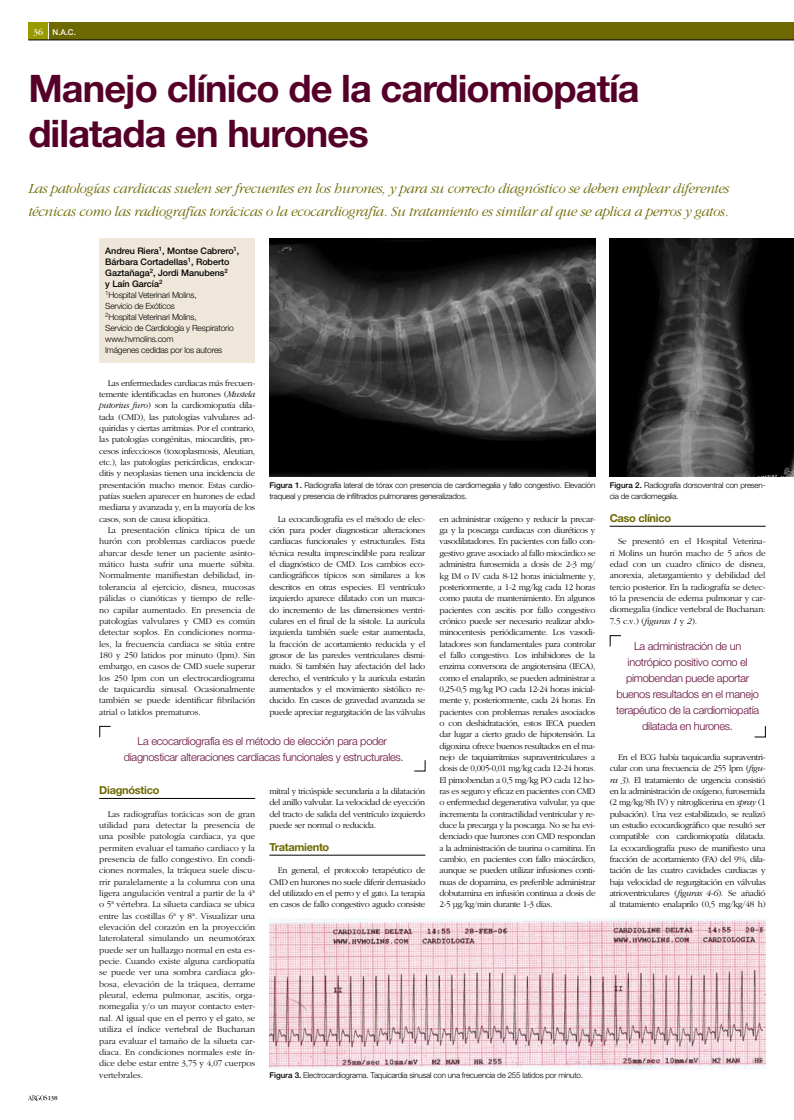
<style>
.page{position:relative;width:794px;height:1120px;background:#fff}
.page>*{position:absolute;margin:0;border:0;box-sizing:border-box;transform-origin:0 0}
.t1{font:700 38px/45.4px "Helvetica Neue LT Std";letter-spacing:-.025em;color:#550029}
.t2{font:italic 300 14.4px/22.7px "Garamond";letter-spacing:-.025em;color:#6d6800}
.t3{font:300 11px/16px "Helvetica Neue LT Std";letter-spacing:-.025em;color:#650b39;text-align:center}
.t4{font:700 11px "Helvetica Neue LT Std";letter-spacing:-.025em;color:#6d6800}
.t5{font:300 9px/11.3px "Garamond";letter-spacing:-.035em;color:#000;text-align:justify}
.t6{font:500 9px/11px "Helvetica Neue LT Std";letter-spacing:-.005em;color:#000}
.t7{font:300 8.5px/11px "Helvetica Neue LT Std";letter-spacing:-.025em;color:#000}
.t8{font:300 8px/11.3px "Helvetica Neue LT Std";letter-spacing:-.025em;color:#000}
.t9{font:500 8px "Helvetica Neue LT Std";color:#fff}
.t10{font:6.4px "Garamond";color:#000}
.s1{font-family:"Garamond";font-weight:400;font-size:9.5px}
.s2{font-style:italic}
.s3{font-weight:500}
</style>
<div class="page">
<img style="left:28px;top:1095px;width:20px;height:7px">
<div style="left:28px;top:23px;width:766px;height:17px;background:#6d6800"></div>
<div style="left:28px;top:23px;width:20px;height:17px;background:#990"></div>
<svg style="left:48px;top:23px;width:1px;height:17px"></svg>
<hr style="left:28px;top:40px;width:766px;height:1px;background:#000">
<div style="left:99px;top:238px;width:156px;height:125px;background:#efe8da"></div>
<hr style="left:609px;top:526px;width:156px;height:1px;background:#000">
<svg style="left:99px;top:726px;width:12px;height:12px"></svg>
<svg style="left:414px;top:760px;width:11px;height:11px"></svg>
<img style="left:269px;top:238px;width:326px;height:238px">
<img style="left:609px;top:238px;width:185px;height:238px">
<img style="left:269px;top:918px;width:496px;height:151px">
<hr style="left:269px;top:855px;width:156px;height:1px;background:#000">
<hr style="left:99px;top:798px;width:156px;height:1px;background:#000">
<svg style="left:609px;top:635px;width:12px;height:12px"></svg>
<svg style="left:754px;top:726px;width:12px;height:11px"></svg>
<p class="t9" style="left:33px;top:27px;width:44px"><span class="s1">36</span> N.A.C.</p>
<h1 class="t1" style="left:28px;top:65px;width:613px">Manejo clínico de la cardiomiopatía dilatada en hurones</h1>
<p class="t2" style="left:28px;top:177px;width:702px">Las patologías cardiacas suelen ser frecuentes en los hurones, y para su correcto diagnóstico se deben emplear diferentes técnicas como las radiografías torácicas o la ecocardiografía. Su tratamiento es similar al que se aplica a perros y gatos.</p>
<p class="t6" style="left:105px;top:245px;width:136px">Andreu Riera<sup>1</sup>, Montse Cabrero<sup>1</sup>,<br>Bárbara Cortadellas<sup>1</sup>, Roberto<br>Gaztañaga<sup>2</sup>, Jordi Manubens<sup>2<br></sup>y Laín García<sup>2</sup></p>
<p class="t7" style="left:105px;top:290px;width:130px"><sup>1</sup>Hospital Veterinari Molins,<br>Servicio de Exóticos<br><sup>2</sup>Hospital Veterinari Molins,<br>Servicio de Cardiología y Respiratorio www.hvmolins.com<br>Imágenes cedidas por los autores</p>
<p class="t5" style="left:99px;top:377px;width:157px;text-indent:9px">Las enfermedades cardiacas más frecuen&shy;temente identificadas en hurones (<span class="s2">Mustela putorius furo</span>) son la cardiomiopatía dila&shy;tada (CMD), las patologías valvulares ad&shy;quiridas y ciertas arritmias. Por el contrario, las patologías congénitas, miocarditis, pro&shy;cesos infecciosos (toxoplasmosis, Aleutian, etc.), las patologías pericárdicas, endocar&shy;ditis y neoplasias tienen una incidencia de presentación mucho menor. Estas cardio&shy;patías suelen aparecer en hurones de edad mediana y avanzada y, en la mayoría de los casos, son de causa idiopática.</p>
<p class="t5" style="left:99px;top:525px;width:157px;text-indent:9px">La presentación clínica típica de un hurón con problemas cardiacos puede abarcar desde tener un paciente asinto&shy;mático hasta sufrir una muerte súbita.<br>Normalmente manifiestan debilidad, in&shy;tolerancia al ejercicio, disnea, mucosas pálidas o cianóticas y tiempo de relle&shy;no capilar aumentado. En presencia de patologías valvulares y CMD es común detectar soplos. En condiciones norma&shy;les, la frecuencia cardiaca se sitúa entre 180 y 250 latidos por minuto (lpm). Sin embargo, en casos de CMD suele superar los 250 lpm con un electrocardiograma de taquicardia sinusal. Ocasionalmente también se puede identificar fibrilación atrial o latidos prematuros.</p>
<p class="t5" style="left:269px;top:513px;width:157px;text-indent:9px">La ecocardiografía es el método de elec&shy;ción para poder diagnosticar alteraciones cardiacas funcionales y estructurales. Esta técnica resulta imprescindible para realizar el diagnóstico de CMD. Los cambios eco&shy;cardiográficos típicos son similares a los descritos en otras especies. El ventrículo izquierdo aparece dilatado con un marca&shy;do incremento de las dimensiones ventri&shy;culares en el final de la sístole. La aurícula izquierda también suele estar aumentada, la fracción de acortamiento reducida y el grosor de las paredes ventriculares dismi&shy;nuido. Si también hay afectación del lado derecho, el ventrículo y la aurícula estarán aumentados y el movimiento sistólico re&shy;ducido. En casos de gravedad avanzada se puede apreciar regurgitación de las válvulas</p>
<p class="t5" style="left:439px;top:513px;width:157px">en administrar oxígeno y reducir la precar&shy;ga y la poscarga cardiacas con diuréticos y vasodilatadores. En pacientes con fallo con&shy;gestivo grave asociado al fallo miocárdico se administra furosemida a dosis de 2-3 mg/ kg IM o IV cada 8-12 horas inicialmente y, posteriormente, a 1-2 mg/kg cada 12 horas como pauta de mantenimiento. En algunos pacientes con ascitis por fallo congestivo crónico puede ser necesario realizar abdo&shy;minocentesis periódicamente. Los vasodi&shy;latadores son fundamentales para controlar el fallo congestivo. Los inhibidores de la enzima conversora de angiotensina (IECA), como el enalaprilo, se pueden administrar a 0,25-0,5 mg/kg PO cada 12-24 horas inicial&shy;mente y, posteriormente, cada 24 horas. En pacientes con problemas renales asociados o con deshidratación, estos IECA pueden dar lugar a cierto grado de hipotensión. La digoxina ofrece buenos resultados en el ma&shy;nejo de taquiarritmias supraventriculares a dosis de 0,005-0,01 mg/kg cada 12-24 horas.<br>El pimobendan a 0,5 mg/kg PO cada 12 ho&shy;ras es seguro y eficaz en pacientes con CMD o enfermedad degenerativa valvular, ya que incrementa la contractilidad ventricular y re&shy;duce la precarga y la poscarga. No se ha evi&shy;denciado que hurones con CMD respondan a la administración de taurina o carnitina. En cambio, en pacientes con fallo miocárdico, aunque se pueden utilizar infusiones conti&shy;nuas de dopamina, es preferible administrar dobutamina en infusión continua a dosis de 2-5 µg/kg/min durante 1-3 días.</p>
<p class="t4" style="left:609px;top:511px;width:63px">Caso clínico</p>
<p class="t8" style="left:269px;top:479px;width:327px"><span class="s3">Figura 1.</span> Radiografía lateral de tórax con presencia de cardiomegalia y fallo congestivo. Elevación traqueal y presencia de infiltrados pulmonares generalizados.</p>
<p class="t8" style="left:609px;top:479px;width:157px"><span class="s3">Figura 2.</span> Radiografía dorsoventral con presen&shy;cia de cardiomegalia.</p>
<p class="t5" style="left:609px;top:536px;width:157px;text-indent:9px">Se presentó en el Hospital Veterina&shy;ri Molins un hurón macho de 5 años de edad con un cuadro clínico de disnea, anorexia, aletargamiento y debilidad del tercio posterior. En la radiografía se detec&shy;tó la presencia de edema pulmonar y car&shy;diomegalia (índice vertebral de Buchanan:<br>7.5 c.v.) (<span class="s2">figuras 1</span> y <span class="s2">2</span>).</p>
<p class="t3" style="left:616px;top:638px;width:145px">La administración de un inotrópico positivo como el pimobendan puede aportar buenos resultados en el manejo terapéutico de la cardiomiopatía dilatada en hurones.</p>
<p class="t5" style="left:609px;top:751px;width:157px;text-indent:9px">En el ECG había taquicardia supraventri&shy;cular con una frecuencia de 255 lpm (<span class="s2">figu&shy;ra 3</span>). El tratamiento de urgencia consistió en la administración de oxígeno, furosemida (2 mg/kg/8h IV) y nitroglicerina en <span class="s2">spray</span> (1 pulsación). Una vez estabilizado, se realizó un estudio ecocardiográfico que resultó ser compatible con cardiomiopatía dilatada.<br>La ecocardiografía puso de manifiesto una fracción de acortamiento (FA) del 9%, dila&shy;tación de las cuatro cavidades cardiacas y baja velocidad de regurgitación en válvulas atrioventriculares (<span class="s2">figuras 4-6</span>). Se añadió al tratamiento enalaprilo (0,5 mg/kg/48 h)</p>
<p class="t3" style="left:124px;top:732px;width:281px">La ecocardiografía es el método de elección para poder diagnosticar alteraciones cardiacas funcionales y estructurales.</p>
<p class="t4" style="left:99px;top:783px;width:62px">Diagnóstico</p>
<p class="t5" style="left:99px;top:808px;width:157px;text-indent:9px">Las radiografías torácicas son de gran utilidad para detectar la presencia de una posible patología cardiaca, ya que permiten evaluar el tamaño cardiaco y la presencia de fallo congestivo. En condi&shy;ciones normales, la tráquea suele discu&shy;rrir paralelamente a la columna con una ligera angulación ventral a partir de la 4ª o 5ª vértebra. La silueta cardiaca se ubica entre las costillas 6ª y 8ª. Visualizar una elevación del corazón en la proyección laterolateral simulando un neumotórax puede ser un hallazgo normal en esta es&shy;pecie. Cuando existe alguna cardiopatía se puede ver una sombra cardiaca glo&shy;bosa, elevación de la tráquea, derrame pleural, edema pulmonar, ascitis, orga&shy;nomegalia y/o un mayor contacto ester&shy;nal. Al igual que en el perro y el gato, se utiliza el índice vertebral de Buchanan para evaluar el tamaño de la silueta car&shy;diaca. En condiciones normales este ín&shy;dice debe estar entre 3,75 y 4,07 cuerpos vertebrales.</p>
<p class="t5" style="left:269px;top:785px;width:157px">mitral y tricúspide secundaria a la dilatación del anillo valvular. La velocidad de eyección del tracto de salida del ventrículo izquierdo puede ser normal o reducida.</p>
<p class="t4" style="left:269px;top:840px;width:61px">Tratamiento</p>
<p class="t5" style="left:269px;top:865px;width:157px;text-indent:9px">En general, el protocolo terapéutico de CMD en hurones no suele diferir demasiado del utilizado en el perro y el gato. La terapia en casos de fallo congestivo agudo consiste</p>
<p class="t8" style="left:269px;top:1069px;width:315px"><span class="s3">Figura 3.</span> Electrocardiograma. Taquicardia sinusal con una frecuencia de 255 latidos por minuto.</p>
<p class="t10" style="left:48px;top:1095px;width:11px">138</p>
</div>
